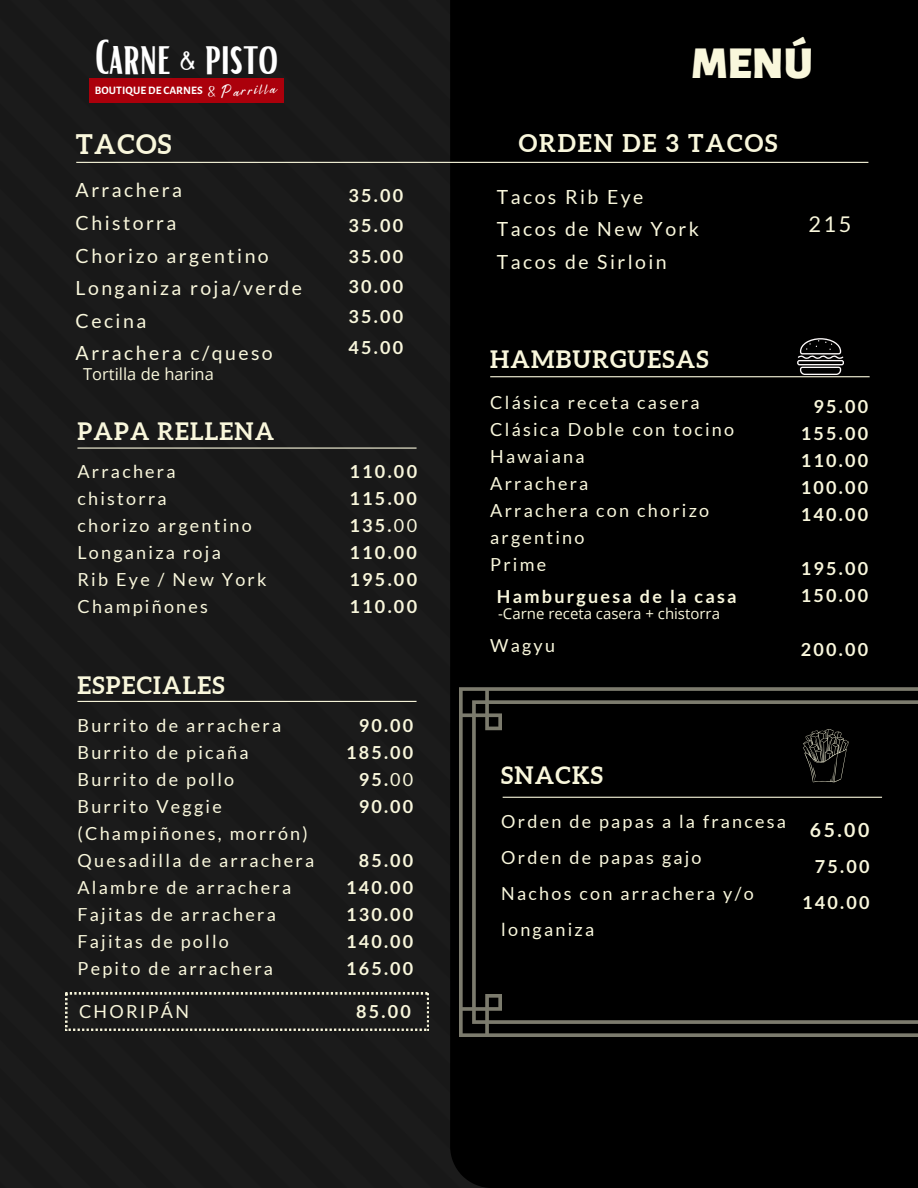
<style>
.page{position:relative;width:918px;height:1188px;background:#fff}
.page>*{position:absolute;margin:0;border:0;box-sizing:border-box;transform-origin:0 0}
.t1{font:48px "Bright";letter-spacing:-.02em;color:#fff}
.t2{font:900 45px "Alegreya Sans SC";color:#f9f7dc}
.t3{font:700 27px "Aleo";letter-spacing:.05em;color:#f9f7dc}
.t4{font:26.1px "Bright";color:#fff}
.t5{font:700 24.45px "Aleo";letter-spacing:.075em;color:#f9f7dc}
.t6{font:700 24px "Aleo";letter-spacing:.05em;color:#f9f7dc}
.t7{font:21.75px "Lato";color:#f9f7dc}
.t8{font:19.5px "Lato";letter-spacing:.125em;color:#f9f7dc}
.t9{font:700 19.5px "Lato";color:#f9f7dc}
.t10{font:18px/27px "Lato";letter-spacing:.125em;color:#f9f7dc}
.t11{font:700 18px "Lato";letter-spacing:.125em;color:#f9f7dc}
.t12{font:16.5px "Open Sans";color:#f9f7dc}
.t13{font:15.45px "Bright Sunshine";color:#fff}
.t14{font:15px "Open Sans";color:#f9f7dc}
.t15{font:700 11.4px "Alegreya Sans";letter-spacing:.005em;color:#fff}
.s1{font-weight:400}
</style>
<div class="page">
<div style="left:0;top:0;width:450px;height:1188px;background:#191919"></div>
<div style="left:450px;top:0;width:468px;height:1188px;background:#000"></div>
<svg style="left:459px;top:687px;width:459px;height:350px;background:#070706"></svg>
<hr style="left:76px;top:162px;width:792px;height:1px;background:#f9f7dc">
<svg style="left:65px;top:992px;width:364px;height:39px;background:#292927"></svg>
<hr style="left:490px;top:376px;width:380px;height:1px;background:#f9f7dc">
<svg style="left:797px;top:338px;width:47px;height:37px;background:#414040"></svg>
<hr style="left:503px;top:797px;width:379px;height:1px;background:#f9f7dc">
<svg style="left:803px;top:729px;width:47px;height:54px;background:#20201c"></svg>
<hr style="left:77px;top:701px;width:340px;height:1px;background:#f9f7dc">
<div style="left:90px;top:78px;width:194px;height:25px;background:#ab000b"></div>
<hr style="left:77px;top:448px;width:340px;height:1px;background:#f9f7dc">
<p class="t1" style="left:95px;top:26px;width:185px">Carne pisto</p>
<p class="t15" style="left:95px;top:85px;width:110px">BOUTIQUE DE CARNES</p>
<p class="t13" style="left:207px;top:80px;width:69px;rotate:-3deg">&amp; Parrilla</p>
<h3 class="t4" style="left:179px;top:44px;width:18px">&amp;</h3>
<p class="t3" style="left:76px;top:129px;width:97px">TACOS</p>
<p class="t8" style="left:76px;top:178px;width:108px">Arrachera</p>
<h1 class="t8" style="left:76px;top:211px;width:102px">Chistorra</h1>
<h3 class="t8" style="left:76px;top:243px;width:195px">Chorizo argentino</h3>
<p class="t8" style="left:76px;top:276px;width:228px">Longaniza roja/verde</p>
<p class="t8" style="left:76px;top:309px;width:72px">Cecina</p>
<p class="t8" style="left:76px;top:341px;width:199px">Arrachera c/queso</p>
<p class="t12" style="left:83px;top:362px;width:132px">Tortilla de harina</p>
<p class="t6" style="left:77px;top:418px;width:198px">PAPA RELLENA</p>
<p class="t10" style="left:77px;top:458px;width:100px">Arrachera</p>
<p class="t10" style="left:77px;top:485px;width:91px">chistorra</p>
<p class="t10" style="left:77px;top:512px;width:176px">chorizo argentino</p>
<p class="t10" style="left:77px;top:539px;width:145px">Longaniza roja</p>
<p class="t10" style="left:77px;top:566px;width:191px">Rib Eye / New York</p>
<h4 class="t10" style="left:77px;top:593px;width:132px">Champiñones</h4>
<p class="t6" style="left:77px;top:671px;width:149px">ESPECIALES</p>
<h2 class="t10" style="left:77px;top:711px;width:205px">Burrito de arrachera</h2>
<h3 class="t10" style="left:77px;top:738px;width:173px">Burrito de picaña</h3>
<p class="t10" style="left:77px;top:765px;width:158px">Burrito de pollo</p>
<p class="t10" style="left:77px;top:792px;width:232px">Burrito Veggie (Champiñones, morrón)</p>
<p class="t10" style="left:77px;top:846px;width:238px">Quesadilla de arrachera</p>
<h5 class="t10" style="left:77px;top:873px;width:215px">Alambre de arrachera</h5>
<h4 class="t10" style="left:77px;top:900px;width:200px">Fajitas de arrachera</h4>
<p class="t10" style="left:77px;top:927px;width:153px">Fajitas de pollo</p>
<p class="t10" style="left:77px;top:954px;width:197px">Pepito de arrachera</p>
<p class="t11" style="left:349px;top:184px;width:56px">35.00</p>
<p class="t11" style="left:349px;top:214px;width:56px">35.00</p>
<p class="t11" style="left:349px;top:245px;width:56px">35.00</p>
<p class="t11" style="left:349px;top:275px;width:56px">30.00</p>
<p class="t11" style="left:349px;top:306px;width:56px">35.00</p>
<p class="t11" style="left:349px;top:336px;width:56px">45.00</p>
<p class="t11" style="left:350px;top:460px;width:69px">110.00</p>
<p class="t11" style="left:350px;top:487px;width:69px">115.00</p>
<p class="t11" style="left:350px;top:514px;width:69px">135.<span class="s1">00</span></p>
<p class="t11" style="left:350px;top:541px;width:69px">110.00</p>
<p class="t11" style="left:350px;top:568px;width:69px">195.00</p>
<p class="t11" style="left:350px;top:595px;width:69px">110.00</p>
<p class="t11" style="left:359px;top:714px;width:56px">90.00</p>
<p class="t11" style="left:346px;top:741px;width:69px">185.00</p>
<p class="t11" style="left:359px;top:768px;width:56px">95.<span class="s1">00</span></p>
<p class="t11" style="left:359px;top:795px;width:56px">90.00</p>
<p class="t11" style="left:359px;top:849px;width:56px">85.00</p>
<p class="t11" style="left:346px;top:876px;width:69px">140.00</p>
<p class="t11" style="left:346px;top:903px;width:69px">130.00</p>
<p class="t11" style="left:346px;top:930px;width:69px">140.00</p>
<p class="t11" style="left:346px;top:957px;width:69px">165.00</p>
<h4 class="t10" style="left:79px;top:998px;width:112px">CHORIPÁN</h4>
<p class="t11" style="left:356px;top:1001px;width:56px">85.00</p>
<p class="t2" style="left:691px;top:42px;width:123px">MENÚ</p>
<p class="t5" style="left:519px;top:129px;width:260px">ORDEN DE 3 TACOS</p>
<p class="t8" style="left:497px;top:184px;width:148px">Tacos Rib Eye</p>
<p class="t8" style="left:497px;top:217px;width:204px">Tacos de New York</p>
<p class="t8" style="left:497px;top:250px;width:171px">Tacos de Sirloin</p>
<p class="t7" style="left:808px;top:210px;width:45px">215</p>
<p class="t6" style="left:490px;top:346px;width:220px">HAMBURGUESAS</p>
<p class="t10" style="left:490px;top:389px;width:211px">Clásica receta casera</p>
<p class="t10" style="left:490px;top:416px;width:246px">Clásica Doble con tocino</p>
<h4 class="t10" style="left:490px;top:443px;width:96px">Hawaiana</h4>
<p class="t10" style="left:490px;top:470px;width:100px">Arrachera</p>
<p class="t10" style="left:490px;top:497px;width:221px">Arrachera con chorizo argentino</p>
<p class="t10" style="left:490px;top:551px;width:58px">Prime</p>
<p class="t11" style="left:497px;top:585px;width:241px">Hamburguesa de la casa</p>
<p class="t14" style="left:498px;top:603px;width:223px">-Carne receta casera + chistorra</p>
<p class="t10" style="left:490px;top:632px;width:66px">Wagyu</p>
<p class="t11" style="left:814px;top:395px;width:56px">95.00</p>
<p class="t11" style="left:801px;top:422px;width:69px">155.00</p>
<p class="t11" style="left:801px;top:449px;width:69px">110.00</p>
<p class="t11" style="left:801px;top:476px;width:69px">100.00</p>
<p class="t11" style="left:801px;top:503px;width:69px">140.00</p>
<p class="t11" style="left:801px;top:557px;width:69px">195.00</p>
<p class="t11" style="left:801px;top:584px;width:69px">150.00</p>
<p class="t11" style="left:801px;top:638px;width:69px">200.00</p>
<p class="t6" style="left:501px;top:762px;width:103px">SNACKS</p>
<p class="t10" style="left:501px;top:807px;width:286px">Orden de papas a la francesa</p>
<p class="t10" style="left:501px;top:843px;width:202px">Orden de papas gajo</p>
<p class="t10" style="left:501px;top:875px;width:254px;line-height:36px">Nachos con arrachera y/o longaniza</p>
<p class="t9" style="left:810px;top:818px;width:61px">65.00</p>
<p class="t11" style="left:815px;top:855px;width:56px">75.00</p>
<p class="t11" style="left:802px;top:891px;width:69px">140.00</p>
</div>
